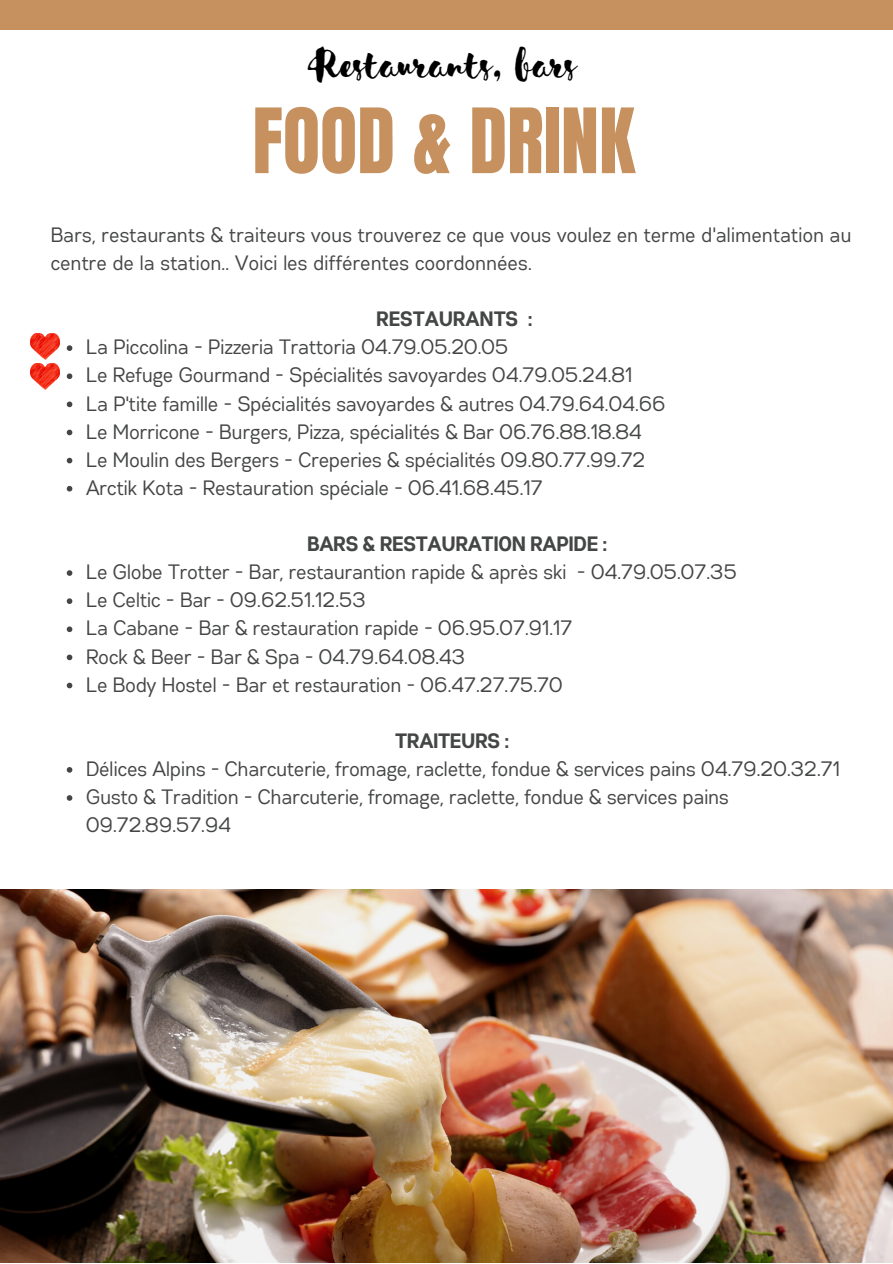
<style>
.page{position:relative;width:893px;height:1264px;background:#fff}
.page>*{position:absolute;margin:0;border:0;box-sizing:border-box;transform-origin:0 0}
.t1{font:76.5px "Anton";color:#c6915f}
.t2{font:49.5px "Sensa Brush Fill";color:#000}
.t3{font:20.85px/28px "Gabriel Sans Cond";color:#444645}
.t4{font:700 20.85px "Gabriel Sans Cond";color:#444645}
</style>
<div class="page">
<div style="left:0;top:0;width:892px;height:29px;background:#c6915f"></div>
<img style="left:0;top:889px;width:892px;height:373px">
<svg style="left:67px;top:345px;width:5px;height:6px"></svg>
<svg style="left:67px;top:373px;width:5px;height:6px"></svg>
<svg style="left:67px;top:401px;width:5px;height:6px"></svg>
<svg style="left:67px;top:429px;width:5px;height:6px"></svg>
<svg style="left:67px;top:458px;width:5px;height:5px"></svg>
<svg style="left:67px;top:486px;width:5px;height:5px"></svg>
<svg style="left:67px;top:570px;width:5px;height:6px"></svg>
<svg style="left:67px;top:598px;width:5px;height:6px"></svg>
<svg style="left:67px;top:626px;width:5px;height:6px"></svg>
<svg style="left:67px;top:654px;width:5px;height:6px"></svg>
<svg style="left:67px;top:682px;width:5px;height:6px"></svg>
<svg style="left:67px;top:767px;width:5px;height:5px"></svg>
<svg style="left:67px;top:795px;width:5px;height:5px"></svg>
<img style="left:31px;top:333px;width:28px;height:26px">
<img style="left:31px;top:363px;width:28px;height:26px">
<p class="t2" style="left:307px;top:34px;width:270px">Restaurants, bars</p>
<p class="t1" style="left:252px;top:86px;width:384px">FOOD &amp; DRINK</p>
<p class="t3" style="left:51px;top:222px;width:802px">Bars, restaurants &amp; traiteurs vous trouverez ce que vous voulez en terme d'alimentation au centre de la station.. Voici les différentes coordonnées.</p>
<p class="t4" style="left:377px;top:310px;width:157px">RESTAURANTS :</p>
<p class="t3" style="left:86px;top:334px;width:424px">La Piccolina - Pizzeria Trattoria 04.79.05.20.05</p>
<p class="t3" style="left:86px;top:362px;width:548px">Le Refuge Gourmand - Spécialités savoyardes 04.79.05.24.81</p>
<p class="t3" style="left:86px;top:390px;width:581px">La P'tite famille - Spécialités savoyardes &amp; autres 04.79.64.04.66</p>
<p class="t3" style="left:86px;top:418px;width:557px">Le Morricone - Burgers, Pizza, spécialités &amp; Bar 06.76.88.18.84</p>
<p class="t3" style="left:86px;top:446px;width:561px">Le Moulin des Bergers - Creperies &amp; spécialités 09.80.77.99.72</p>
<p class="t3" style="left:86px;top:475px;width:458px">Arctik Kota - Restauration spéciale - 06.41.68.45.17</p>
<p class="t4" style="left:308px;top:534px;width:301px">BARS &amp; RESTAURATION RAPIDE :</p>
<p class="t3" style="left:86px;top:559px;width:652px">Le Globe Trotter - Bar, restaurantion rapide &amp; après ski - 04.79.05.07.35</p>
<p class="t3" style="left:86px;top:587px;width:281px">Le Celtic - Bar - 09.62.51.12.53</p>
<p class="t3" style="left:86px;top:615px;width:488px">La Cabane - Bar &amp; restauration rapide - 06.95.07.91.17</p>
<p class="t3" style="left:86px;top:643px;width:381px">Rock &amp; Beer - Bar &amp; Spa - 04.79.64.08.43</p>
<p class="t3" style="left:86px;top:671px;width:478px">Le Body Hostel - Bar et restauration - 06.47.27.75.70</p>
<p class="t4" style="left:396px;top:731px;width:115px">TRAITEURS :</p>
<p class="t3" style="left:86px;top:756px;width:755px">Délices Alpins - Charcuterie, fromage, raclette, fondue &amp; services pains 04.79.20.32.71</p>
<p class="t3" style="left:86px;top:784px;width:644px">Gusto &amp; Tradition - Charcuterie, fromage, raclette, fondue &amp; services pains<br>09.72.89.57.94</p>
</div>
